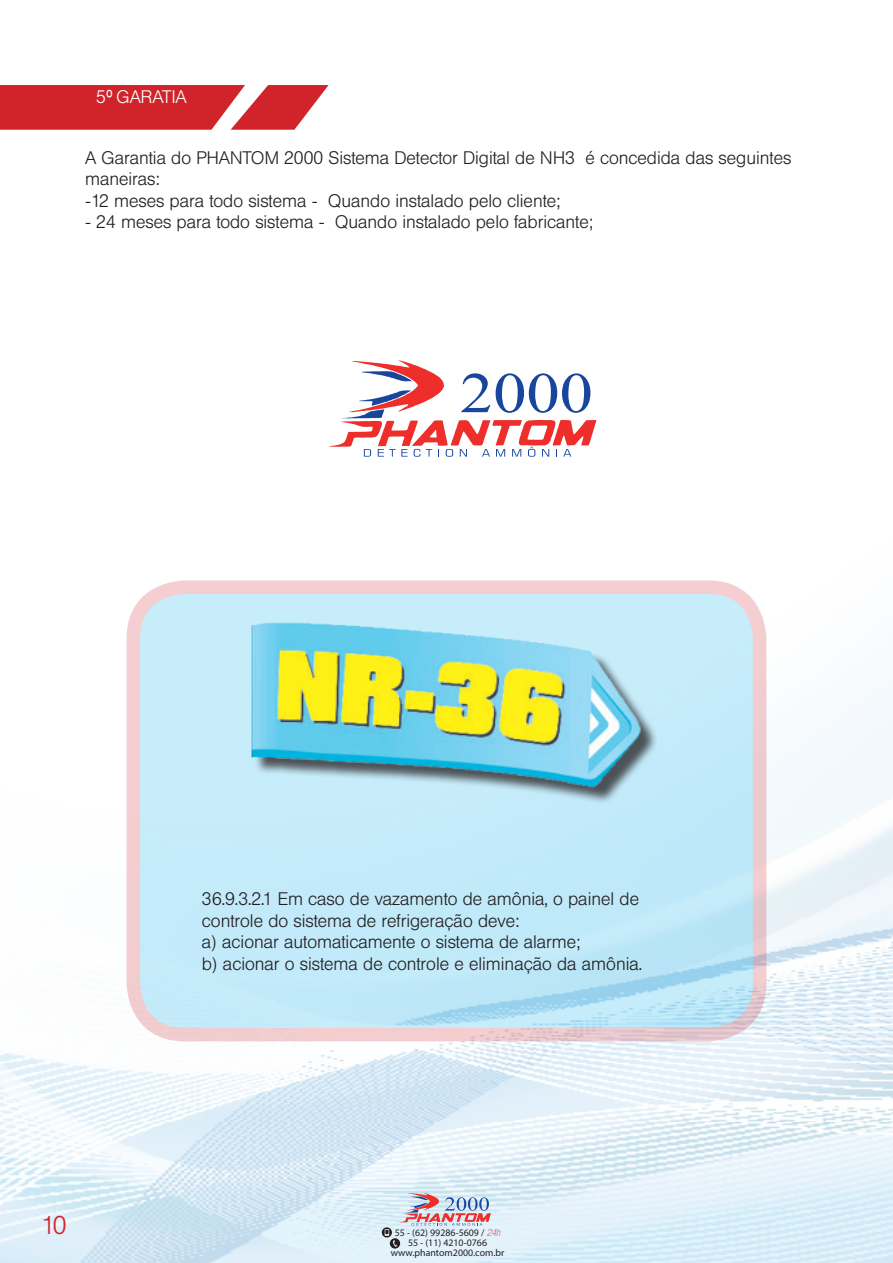
<style>
.page{position:relative;width:893px;height:1263px;background:#fff}
.page>*{position:absolute;margin:0;border:0;box-sizing:border-box;transform-origin:0 0}
.t1{font:300 25.5px "Helvetica BQ";color:#d1232a}
.t2{font:300 18px/21.6px "Helvetica BQ";color:#231f20}
.t3{font:300 18px "Helvetica BQ";color:#fff}
.t4{font:9.9px/9.9px "Myriad Pro";color:#231f20;text-align:center}
.s1{font-family:"Helvetica Neue";font-weight:100;font-style:italic;font-stretch:condensed;color:#d1232a}
</style>
<div class="page">
<img style="left:0;top:420px;width:893px;height:843px">
<svg style="left:382px;top:1227px;width:10px;height:10px"></svg>
<div style="left:390px;top:1238px;width:10px;height:10px;background:#231f20;border-radius:50%"></div>
<svg style="left:385px;top:1193px;width:106px;height:54px;background:#d1ced9"></svg>
<div style="left:133px;top:587px;width:627px;height:447px;background:#c3eafa;border-radius:51px"></div>
<div style="left:127px;top:580px;width:639px;height:461px;border:14px solid #d1232a;border-radius:51px"></div>
<img style="left:251px;top:622px;width:405px;height:180px">
<svg style="left:0;top:85px;width:329px;height:45px;background:#d63e44"></svg>
<svg style="left:329px;top:360px;width:267px;height:97px"></svg>
<p class="t3" style="left:96px;top:86px;width:92px">5º GARATIA</p>
<p class="t2" style="left:85px;top:147px;width:708px">A Garantia do PHANTOM 2000 Sistema Detector Digital de NH3 é concedida das seguintes maneiras:</p>
<p class="t2" style="left:85px;top:190px;width:477px">-12 meses para todo sistema - Quando instalado pelo cliente;</p>
<p class="t2" style="left:85px;top:212px;width:509px">- 24 meses para todo sistema - Quando instalado pelo fabricante;</p>
<h1 class="t1" style="left:41px;top:1211px;width:27px">10</h1>
<p class="t2" style="left:202px;top:888px;width:439px">36.9.3.2.1 Em caso de vazamento de amônia, o painel de controle do sistema de refrigeração deve:</p>
<p class="t2" style="left:202px;top:932px;width:380px">a) acionar automaticamente o sistema de alarme;</p>
<p class="t2" style="left:202px;top:953px;width:442px">b) acionar o sistema de controle e eliminação da amônia.</p>
<p class="t4" style="left:391px;top:1228px;width:115px">55 - (62) 99286-5609 / <span class="s1">24h<br></span>55 - (11) 4210-0766 www.phantom2000.com.br</p>
</div>
